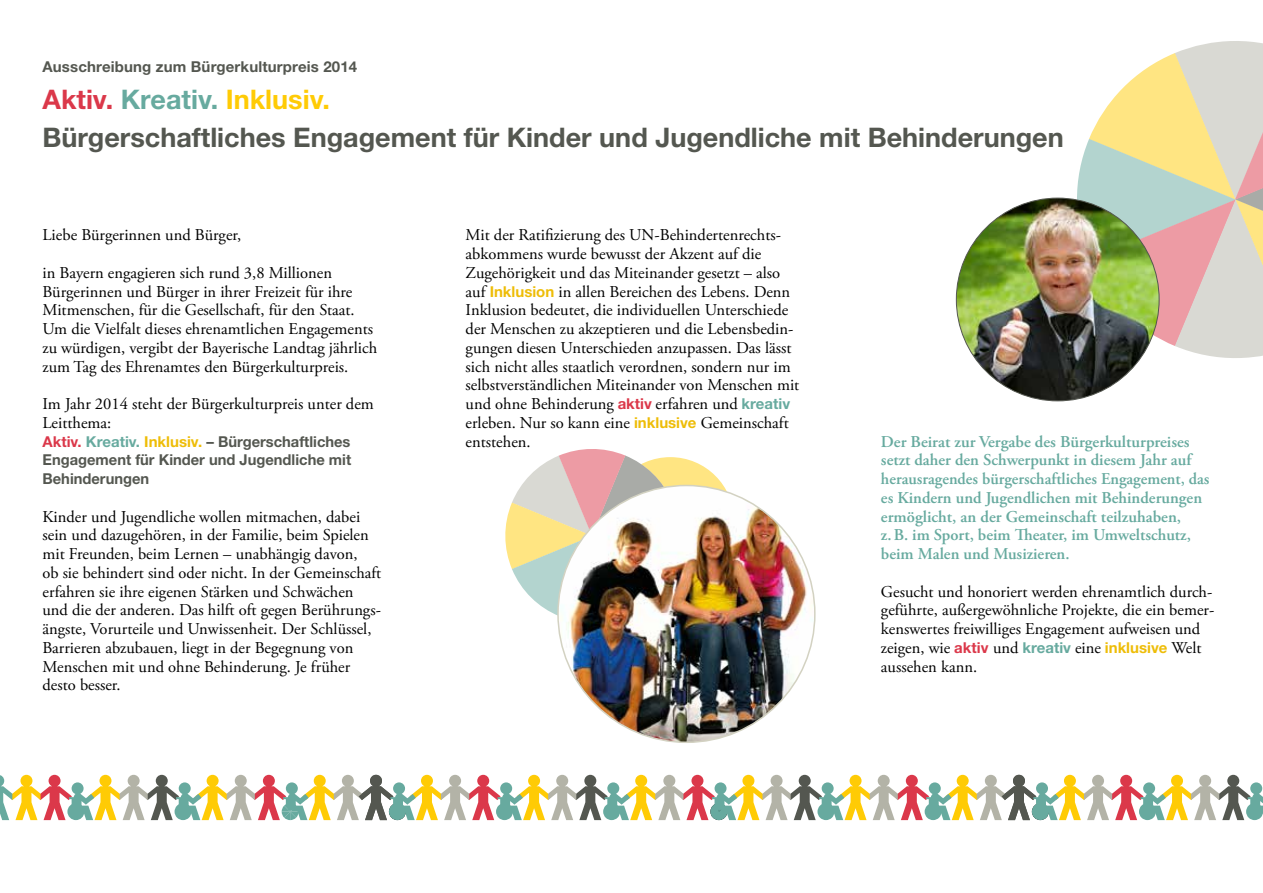
<style>
.page{position:relative;width:1263px;height:893px;background:#fff}
.page>*{position:absolute;margin:0;border:0;box-sizing:border-box;transform-origin:0 0}
.t1{font:700 27px/37.5px "Helvetica Neue LTW1 G";color:#545750}
.t2{font:16.5px/18.8px "Adobe Garamond Pro";color:#000}
.t3{font:600 16.5px/18.8px "Adobe Garamond Pro";color:#67aa9f}
.t4{font:700 15px/18.8px "Helvetica Neue LTW1 G";color:#545750;text-align:justify}
.s1{color:#db384a}
.s2{color:#67aa9f}
.s3{color:#ffcb05}
.s4{color:#eebd08}
.s5{font-family:"Helvetica Neue LTW1 G";font-weight:700;font-size:15px;color:#eebd08}
.s6{font-family:"Helvetica Neue LTW1 G";font-weight:700;font-size:15px;color:#db384a}
.s7{font-family:"Helvetica Neue LTW1 G";font-weight:700;font-size:15px;color:#67aa9f}
</style>
<div class="page">
<svg style="left:606px;top:457px;width:128px;height:128px"></svg>
<svg style="left:505px;top:449px;width:177px;height:166px"></svg>
<img style="left:558px;top:485px;width:257px;height:257px;border-radius:128px">
<svg style="left:0;top:775px;width:1263px;height:45px"></svg>
<svg style="left:1072px;top:41px;width:191px;height:322px"></svg>
<img style="left:956px;top:198px;width:203px;height:203px;border-radius:101px">
<p class="t4" style="left:43px;top:57px;width:316px">Ausschreibung zum Bürgerkulturpreis 2014</p>
<h1 class="t1" style="left:43px;top:80px;width:1023px"><span class="s1">Aktiv.</span> <span class="s2">Kreativ.</span> <span class="s3">Inklusiv.<br></span>Bürgerschaftliches Engagement für Kinder und Jugendliche mit Behinderungen</h1>
<p class="t2" style="left:43px;top:226px;width:200px">Liebe Bürgerinnen und Bürger,</p>
<p class="t2" style="left:43px;top:264px;width:336px">in Bayern engagieren sich rund 3,8 Millionen Bürgerinnen und Bürger in ihrer Freizeit für ihre Mitmenschen, für die Gesellschaft, für den Staat.<br>Um die Vielfalt dieses ehrenamtlichen Engagements zu würdigen, vergibt der Bayerische Landtag jährlich zum Tag des Ehrenamtes den Bürgerkulturpreis.</p>
<p class="t2" style="left:43px;top:395px;width:333px">Im Jahr 2014 steht der Bürgerkulturpreis unter dem<br>Leitthema:</p>
<p class="t4" style="left:43px;top:432px;width:310px"><span class="s1">Aktiv.</span> <span class="s2">Kreativ.</span> <span class="s4">Inklusiv.</span> – Bürgerschaftliches Engagement für Kinder und Jugendliche mit Behinderungen</p>
<p class="t2" style="left:43px;top:507px;width:340px">Kinder und Jugendliche wollen mitmachen, dabei sein und dazugehören, in der Familie, beim Spielen mit Freunden, beim Lernen – unabhängig davon,<br>ob sie behindert sind oder nicht. In der Gemeinschaft erfahren sie ihre eigenen Stärken und Schwächen und die der anderen. Das hilft oft gegen Berührungs&shy;ängste, Vorurteile und Unwissenheit. Der Schlüssel, Barrieren abzubauen, liegt in der Begegnung von Menschen mit und ohne Behinderung. Je früher desto besser.</p>
<p class="t2" style="left:466px;top:226px;width:335px">Mit der Ratifizierung des UN-Behindertenrechts&shy;abkommens wurde bewusst der Akzent auf die Zugehörigkeit und das Miteinander gesetzt – also auf <span class="s5">Inklusion</span> in allen Bereichen des Lebens. Denn Inklusion bedeutet, die individuellen Unterschiede der Menschen zu akzeptieren und die Lebensbedin&shy;gungen diesen Unterschieden anzupassen. Das lässt sich nicht alles staatlich verordnen, sondern nur im selbstverständlichen Miteinander von Menschen mit und ohne Behinderung <span class="s6">aktiv</span> erfahren und <span class="s7">kreativ </span>erleben. Nur so kann eine <span class="s5">inklusive</span> Gemeinschaft entstehen.</p>
<p class="t3" style="left:881px;top:432px;width:330px">Der Beirat zur Vergabe des Bürgerkulturpreises setzt daher den Schwerpunkt in diesem Jahr auf herausragendes bürgerschaftliches Engagement, das es Kindern und Jugendlichen mit Behinderungen ermöglicht, an der Gemeinschaft teilzuhaben, z.B. im Sport, beim Theater, im Umweltschutz, beim Malen und Musizieren.</p>
<p class="t2" style="left:881px;top:582px;width:335px">Gesucht und honoriert werden ehrenamtlich durch&shy;geführte, außergewöhnliche Projekte, die ein bemer&shy;kenswertes freiwilliges Engagement aufweisen und zeigen, wie <span class="s6">aktiv</span> und <span class="s7">kreativ</span> eine <span class="s5">inklusive</span> Welt aussehen kann.</p>
</div>
